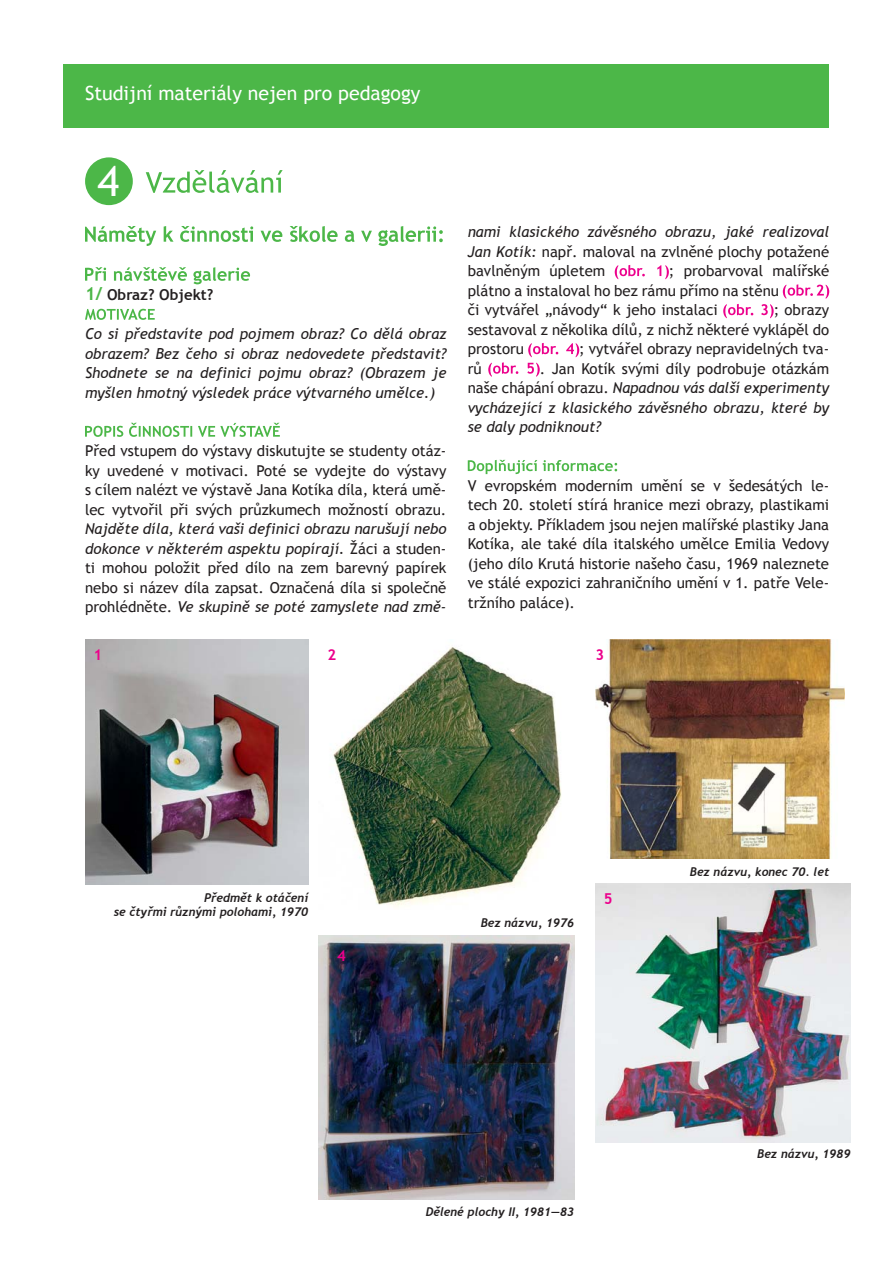
<style>
.page{position:relative;width:893px;height:1263px;background:#fff}
.page>*{position:absolute;margin:0;border:0;box-sizing:border-box;transform-origin:0 0}
.t1{font:42px "Trebuchet MS";color:#fff}
.t2{font:19.5px "Trebuchet MS";color:#fff}
.t3{font:15px/19.5px "Trebuchet MS";color:#231f20;text-align:justify}
.t4{font:italic 15px/19.5px "Trebuchet MS";color:#231f20;text-align:justify}
.t5{font:700 15px "Trebuchet MS";color:#231f20}
.t6{font:700 15px "Trebuchet MS";color:#ec008c}
.t7{font:italic 700 12px/14.4px "Trebuchet";color:#231f20;text-align:right}
.s1{font-size:18px;color:#4cb748}
.s2{font-style:normal}
</style>
<div class="page">
<div style="left:64px;top:64px;width:765px;height:64px;background:#4cb748"></div>
<div style="left:85px;top:157px;width:48px;height:48px;background:#4cb748;border-radius:50%"></div>
<svg style="left:146px;top:170px;width:137px;height:23px"></svg>
<svg style="left:85px;top:226px;width:358px;height:20px"></svg>
<svg style="left:85px;top:267px;width:165px;height:17px"></svg>
<svg style="left:85px;top:309px;width:70px;height:11px"></svg>
<svg style="left:85px;top:423px;width:195px;height:14px"></svg>
<svg style="left:615px;top:265px;width:54px;height:14px"></svg>
<svg style="left:783px;top:284px;width:46px;height:15px"></svg>
<svg style="left:723px;top:304px;width:51px;height:14px"></svg>
<svg style="left:488px;top:343px;width:91px;height:34px"></svg>
<svg style="left:468px;top:460px;width:149px;height:14px"></svg>
<img style="left:333px;top:647px;width:229px;height:260px">
<img style="left:595px;top:640px;width:249px;height:218px">
<img style="left:319px;top:936px;width:255px;height:263px">
<img style="left:595px;top:883px;width:256px;height:259px">
<img style="left:85px;top:640px;width:224px;height:244px">
<h2 class="t2" style="left:85px;top:81px;width:337px">Studijní materiály nejen pro pedagogy</h2>
<h1 class="t1" style="left:98px;top:157px;width:24px">4</h1>
<p class="t5" style="left:85px;top:286px;width:130px"><span class="s1">1/</span> Obraz? Objekt?</p>
<p class="t4" style="left:85px;top:324px;width:363px">Co si představíte pod pojmem obraz? Co dělá obraz obrazem? Bez čeho si obraz nedovedete představit?<br>Shodnete se na definici pojmu obraz? (Obrazem je myšlen hmotný výsledek práce výtvarného umělce.)</p>
<p class="t3" style="left:85px;top:441px;width:363px">Před vstupem do výstavy diskutujte se studenty otáz&shy;ky uvedené v motivaci. Poté se vydejte do výstavy s cílem nalézt ve výstavě Jana Kotíka díla, která umě&shy;lec vytvořil při svých průzkumech možností obrazu.</p>
<p class="t4" style="left:85px;top:519px;width:363px">Najděte díla, která vaši definici obrazu narušují nebo dokonce v některém aspektu popírají. <span class="s2">Žáci a studen&shy;ti mohou položit před dílo na zem barevný papírek nebo si název díla zapsat. Označená díla si společně prohlédněte.</span> Ve skupině se poté zamyslete nad změ-</p>
<p class="t6" style="left:94px;top:646px;width:10px">1</p>
<p class="t6" style="left:327px;top:646px;width:10px">2</p>
<p class="t4" style="left:468px;top:222px;width:363px">nami klasického závěsného obrazu, jaké realizoval Jan Kotík: <span class="s2">např. maloval na zvlněné plochy potažené bavlněným úpletem</span></p>
<p class="t3" style="left:468px;top:261px;width:363px;text-align:left;text-indent:201px">; probarvoval malířské plátno a instaloval ho bez rámu přímo na stěnu<br>či vytvářel „návody“ k jeho instalaci</p>
<p class="t3" style="left:468px;top:300px;width:363px;text-indent:306px">; obrazy sestavoval z několika dílů, z nichž některé vyklápěl do prostoru</p>
<p class="t3" style="left:579px;top:339px;width:251px">; vytvářel obrazy nepravidelných tva-</p>
<p class="t3" style="left:468px;top:358px;width:16px">rů</p>
<p class="t4" style="left:468px;top:358px;width:363px;text-indent:72px"><span class="s2">. Jan Kotík svými díly podrobuje otázkám naše chápání obrazu.</span> Napadnou vás další experimenty vycházející z klasického závěsného obrazu, které by se daly podniknout?</p>
<p class="t3" style="left:468px;top:475px;width:363px">V evropském moderním umění se v šedesátých le&shy;tech 20. století stírá hranice mezi obrazy, plastikami a objekty. Příkladem jsou nejen malířské plastiky Jana Kotíka, ale také díla italského umělce Emilia Vedovy (jeho dílo Krutá historie našeho času, 1969 naleznete ve stálé expozici zahraničního umění v 1. patře Vele&shy;tržního paláce).</p>
<p class="t6" style="left:595px;top:646px;width:10px">3</p>
<p class="t7" style="left:114px;top:890px;width:196px">Předmět k otáčení<br>se čtyřmi různými polohami, 1970</p>
<p class="t6" style="left:337px;top:947px;width:10px">4</p>
<p class="t7" style="left:481px;top:916px;width:95px">Bez názvu, 1976</p>
<p class="t6" style="left:604px;top:890px;width:10px">5</p>
<p class="t7" style="left:690px;top:864px;width:141px">Bez názvu, konec 70. let</p>
<p class="t7" style="left:757px;top:1147px;width:95px">Bez názvu, 1989</p>
<p class="t7" style="left:426px;top:1205px;width:150px">Dělené plochy II, 1981—83</p>
</div>
